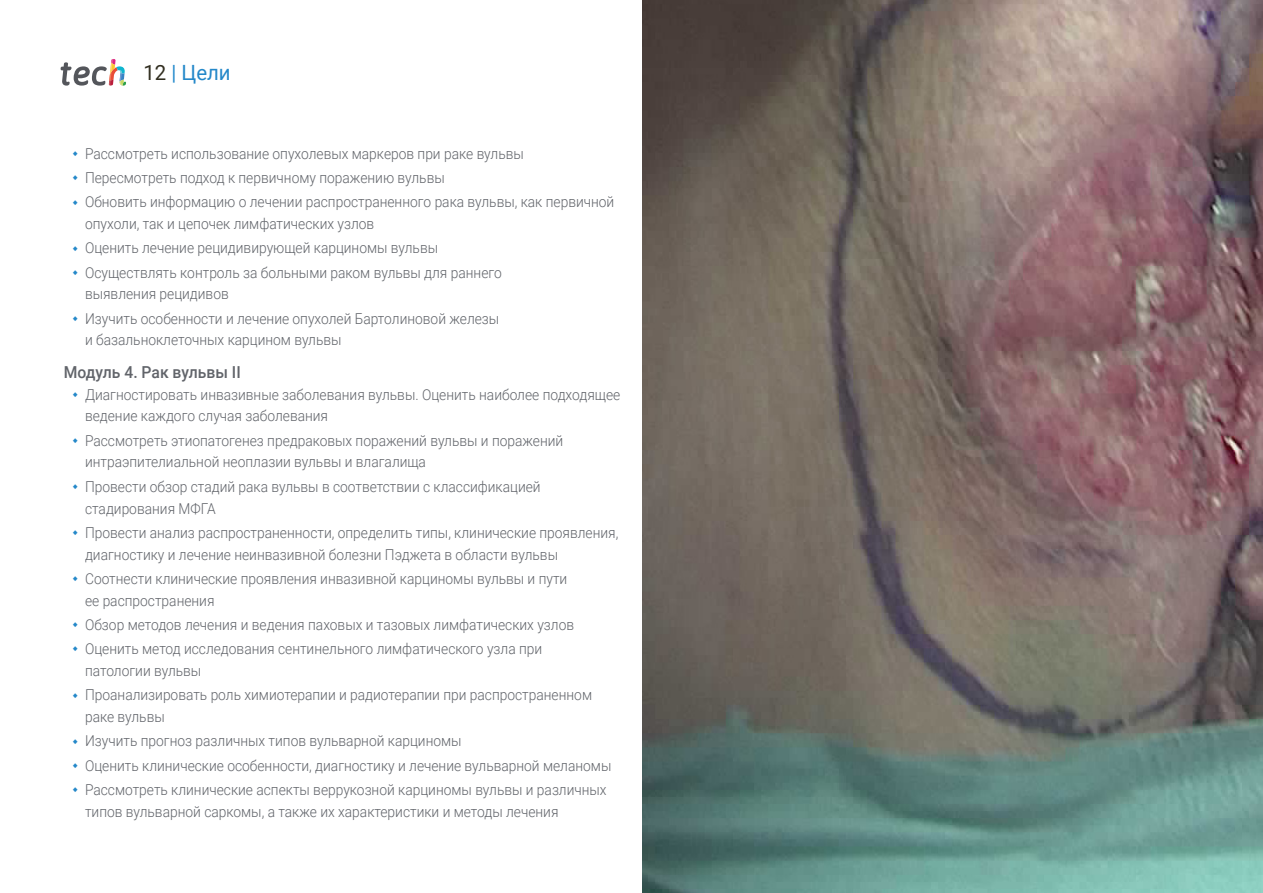
<style>
.page{position:relative;width:1263px;height:893px;background:#fff}
.page>*{position:absolute;margin:0;border:0;box-sizing:border-box;transform-origin:0 0}
.t1{font:21px "Roboto";color:#2488c9}
.t2{font:500 16.5px "Roboto";color:#61646a;scale:.95 1}
.t3{font:300 15px/24.3px "Roboto";color:#61646a;scale:.92 1}
.s1{color:#312e20}
.s2{color:#2289cb}
</style>
<div class="page">
<img style="left:642px;top:0;width:621px;height:893px">
<svg style="left:61px;top:59px;width:65px;height:27px"></svg>
<h1 class="t1" style="left:144px;top:57px;width:89px"><span class="s1">12</span> <span class="s2">|</span> Цели</h1>
<p class="t3" style="left:85px;top:141px;width:577px">Рассмотреть использование опухолевых маркеров при раке вульвы<br>Пересмотреть подход к первичному поражению вульвы<br>Обновить информацию о лечении распространенного рака вульвы, как первичной</p>
<p class="t3" style="left:85px;top:211px;width:455px">опухоли, так и цепочек лимфатических узлов<br>Оценить лечение рецидивирующей карциномы вульвы<br>Осуществлять контроль за больными раком вульвы для раннего</p>
<p class="t3" style="left:85px;top:281px;width:452px">выявления рецидивов<br>Изучить особенности и лечение опухолей Бартолиновой железы</p>
<p class="t3" style="left:85px;top:327px;width:280px">и базальноклеточных карцином вульвы</p>
<p class="t2" style="left:64px;top:361px;width:188px">Модуль 4. Рак вульвы II</p>
<p class="t3" style="left:85px;top:383px;width:583px;line-height:21.8px">Диагностировать инвазивные заболевания вульвы. Оценить наиболее подходящее ведение каждого случая заболевания</p>
<p class="t3" style="left:85px;top:429px;width:521px;line-height:21.8px">Рассмотреть этиопатогенез предраковых поражений вульвы и поражений интраэпителиальной неоплазии вульвы и влагалища</p>
<p class="t3" style="left:85px;top:475px;width:497px;line-height:21.8px">Провести обзор стадий рака вульвы в соответствии с классификацией стадирования МФГА</p>
<p class="t3" style="left:85px;top:521px;width:581px;line-height:21.8px">Провести анализ распространенности, определить типы, клинические проявления, диагностику и лечение неинвазивной болезни Пэджета в области вульвы</p>
<p class="t3" style="left:85px;top:567px;width:526px;line-height:21.8px">Соотнести клинические проявления инвазивной карциномы вульвы и пути ее распространения</p>
<p class="t3" style="left:85px;top:612px;width:533px">Обзор методов лечения и ведения паховых и тазовых лимфатических узлов<br>Оценить метод исследования сентинельного лимфатического узла при</p>
<p class="t3" style="left:85px;top:658px;width:553px">патологии вульвы<br>Проанализировать роль химиотерапии и радиотерапии при распространенном</p>
<p class="t3" style="left:85px;top:704px;width:574px">раке вульвы<br>Изучить прогноз различных типов вульварной карциномы<br>Оценить клинические особенности, диагностику и лечение вульварной меланомы Рассмотреть клинические аспекты веррукозной карциномы вульвы и различных</p>
<p class="t3" style="left:85px;top:799px;width:516px">типов вульварной саркомы, а также их характеристики и методы лечения</p>
</div>
